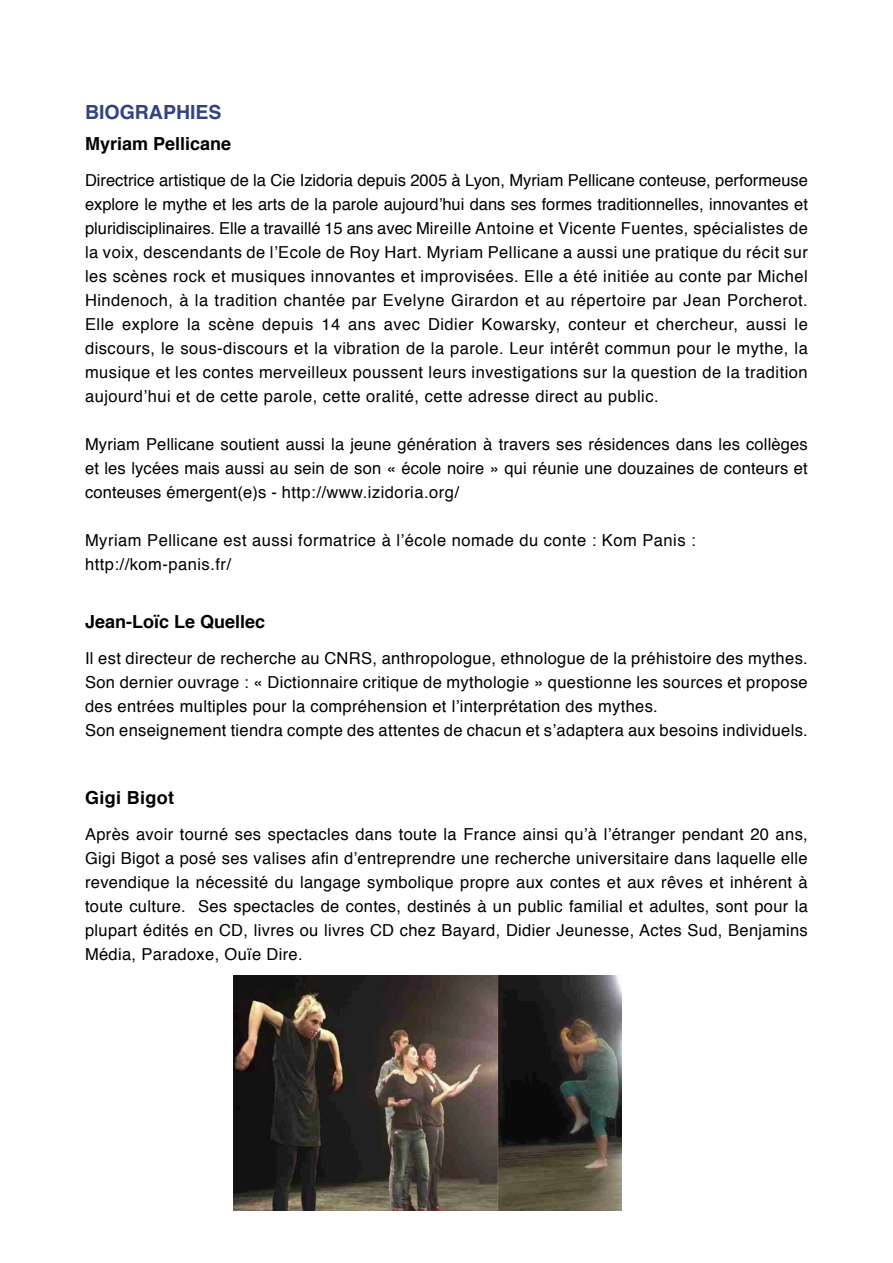
<style>
.page{position:relative;width:893px;height:1263px;background:#fff}
.page>*{position:absolute;margin:0;border:0;box-sizing:border-box;transform-origin:0 0}
.t1{font:700 19.5px "Helvetica";color:#334283}
.t2{font:700 18px "Helvetica";color:#000}
.t3{font:700 18px "Helvetica";letter-spacing:.02em;color:#000}
.t4{font:16.5px/24px "Helvetica";letter-spacing:.02em;color:#000;text-align:justify}
</style>
<div class="page">
<img style="left:234px;top:976px;width:388px;height:234px">
<p class="t1" style="left:85px;top:96px;width:138px">BIOGRAPHIES</p>
<p class="t2" style="left:85px;top:129px;width:148px">Myriam Pellicane</p>
<p class="t4" style="left:85px;top:168px;width:724px">Directrice artistique de la Cie Izidoria depuis 2005 à Lyon, Myriam Pellicane conteuse, performeuse explore le mythe et les arts de la parole aujourd’hui dans ses formes traditionnelles, innovantes et pluridisciplinaires. Elle a travaillé 15 ans avec Mireille Antoine et Vicente Fuentes, spécialistes de la voix, descendants de l’Ecole de Roy Hart. Myriam Pellicane a aussi une pratique du récit sur les scènes rock et musiques innovantes et improvisées. Elle a été initiée au conte par Michel Hindenoch, à la tradition chantée par Evelyne Girardon et au répertoire par Jean Porcherot.<br>Elle explore la scène depuis 14 ans avec Didier Kowarsky, conteur et chercheur, aussi le discours, le sous-discours et la vibration de la parole. Leur intérêt commun pour le mythe, la musique et les contes merveilleux poussent leurs investigations sur la question de la tradition aujourd’hui et de cette parole, cette oralité, cette adresse direct au public.</p>
<p class="t4" style="left:85px;top:432px;width:724px">Myriam Pellicane soutient aussi la jeune génération à travers ses résidences dans les collèges et les lycées mais aussi au sein de son « école noire » qui réunie une douzaines de conteurs et conteuses émergent(e)s - http://www.izidoria.org/</p>
<p class="t4" style="left:85px;top:528px;width:612px">Myriam Pellicane est aussi formatrice à l’école nomade du conte : Kom Panis :</p>
<p class="t4" style="left:85px;top:552px;width:148px">http://kom-panis.fr/</p>
<p class="t2" style="left:85px;top:607px;width:182px">Jean-Loïc Le Quellec</p>
<p class="t4" style="left:85px;top:647px;width:724px">Il est directeur de recherche au CNRS, anthropologue, ethnologue de la préhistoire des mythes.</p>
<p class="t4" style="left:85px;top:671px;width:724px">Son dernier ouvrage : « Dictionnaire critique de mythologie » questionne les sources et propose des entrées multiples pour la compréhension et l’interprétation des mythes.</p>
<p class="t4" style="left:85px;top:719px;width:724px">Son enseignement tiendra compte des attentes de chacun et s’adaptera aux besoins individuels.</p>
<p class="t3" style="left:85px;top:783px;width:91px">Gigi Bigot</p>
<p class="t4" style="left:85px;top:822px;width:724px">Après avoir tourné ses spectacles dans toute la France ainsi qu’à l’étranger pendant 20 ans, Gigi Bigot a posé ses valises afin d’entreprendre une recherche universitaire dans laquelle elle revendique la nécessité du langage symbolique propre aux contes et aux rêves et inhérent à toute culture. Ses spectacles de contes, destinés à un public familial et adultes, sont pour la plupart édités en CD, livres ou livres CD chez Bayard, Didier Jeunesse, Actes Sud, Benjamins Média, Paradoxe, Ouïe Dire.</p>
</div>
